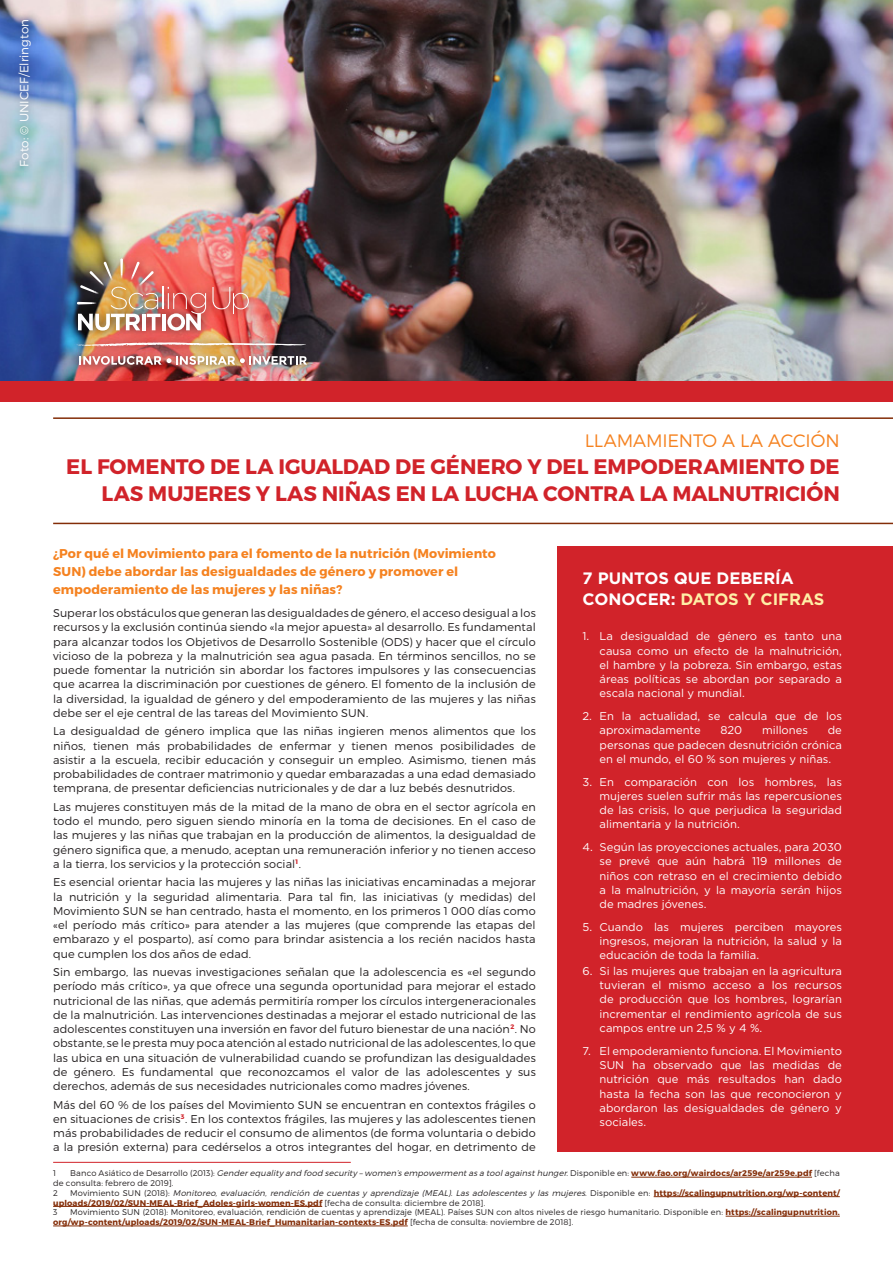
<style>
.page{position:relative;width:893px;height:1263px;background:#fff}
.page>*{position:absolute;margin:0;border:0;box-sizing:border-box;transform-origin:0 0}
.t1{font:700 21px/27px "Montserrat";color:#d1232a;text-align:right}
.t2{font:300 18px "Montserrat";letter-spacing:-.01em;color:#f58220}
.orange_title{font:700 16.5px/21px "Gotham";color:#fff}
.Body{font:700 12.75px/18px "Montserrat";letter-spacing:.005em;color:#f58220}
.t3{font:300 12px "Montserrat";color:#fff}
.Body-2{font:300 11.25px/14.2px "Montserrat";letter-spacing:.01em;color:#231f20;text-align:justify}
.t4{font:11.25px/14.2px "Gotham";color:#fff;text-align:justify}
.Footnote{font:300 8.25px/9.8px "Montserrat";letter-spacing:.015em;color:#231f20}
.Footnote-2{font:700 8.25px/9.8px "Montserrat";letter-spacing:.015em;color:#832d08}
.s1{color:#ffefa6}
.s2{font-style:italic}
.s3{font-weight:700;color:#832d08}
.s4{font-weight:300;color:#231f20}
.s5{font-weight:300;font-style:italic;color:#231f20}
</style>
<div class="page">
<img style="left:0;top:0;width:893px;height:382px">
<div style="left:0;top:382px;width:893px;height:20px;background:#d1232a"></div>
<div style="left:13px;top:13px;width:25px;height:159px;background:#231f20;opacity:.4"></div>
<hr style="left:53px;top:1162px;width:298px;height:1px;background:#d1232a">
<hr style="left:631px;top:1177px;width:181px;height:1px;background:#832d08">
<hr style="left:654px;top:1196px;width:186px;height:1px;background:#832d08">
<hr style="left:53px;top:1206px;width:269px;height:1px;background:#832d08">
<hr style="left:726px;top:1216px;width:114px;height:1px;background:#832d08">
<hr style="left:53px;top:1226px;width:355px;height:1px;background:#832d08">
<hr style="left:53px;top:417px;width:840px;height:2px;background:#832d08">
<hr style="left:53px;top:523px;width:840px;height:1px;background:#832d08">
<div style="left:557px;top:546px;width:336px;height:605px;background:#d1232a"></div>
<div style="left:69px;top:250px;width:246px;height:124px;background:#231f20;opacity:.75"></div>
<img style="left:77px;top:258px;width:129px;height:73px">
<svg style="left:212px;top:287px;width:37px;height:27px"></svg>
<svg style="left:74px;top:342px;width:232px;height:5px"></svg>
<img style="left:79px;top:356px;width:228px;height:9px">
<p class="t3" style="left:17px;top:167px;width:149px;rotate:-90deg">Foto: © UNICEF/Elrington</p>
<p class="t2" style="left:585px;top:430px;width:256px">LLAMAMIENTO A LA ACCIÓN</p>
<p class="t1" style="left:66px;top:454px;width:775px">EL FOMENTO DE LA IGUALDAD DE GÉNERO Y DEL EMPODERAMIENTO DE<br>LAS MUJERES Y LAS NIÑAS EN LA LUCHA CONTRA LA MALNUTRICIÓN</p>
<p class="Body" style="left:53px;top:545px;width:444px">¿Por qué el Movimiento para el fomento de la nutrición (Movimiento<br>SUN) debe abordar las desigualdades de género y promover el empoderamiento de las mujeres y las niñas?</p>
<p class="Body-2" style="left:53px;top:606px;width:484px">Superar los obstáculos que generan las desigualdades de género, el acceso desigual a los recursos y la exclusión continúa siendo «la mejor apuesta» al desarrollo. Es fundamental para alcanzar todos los Objetivos de Desarrollo Sostenible (ODS) y hacer que el círculo vicioso de la pobreza y la malnutrición sea agua pasada. En términos sencillos, no se puede fomentar la nutrición sin abordar los factores impulsores y las consecuencias que acarrea la discriminación por cuestiones de género. El fomento de la inclusión de la diversidad, la igualdad de género y del empoderamiento de las mujeres y las niñas debe ser el eje central de las tareas del Movimiento SUN.</p>
<p class="Body-2" style="left:53px;top:724px;width:484px">La desigualdad de género implica que las niñas ingieren menos alimentos que los niños, tienen más probabilidades de enfermar y tienen menos posibilidades de asistir a la escuela, recibir educación y conseguir un empleo. Asimismo, tienen más probabilidades de contraer matrimonio y quedar embarazadas a una edad demasiado temprana, de presentar deficiencias nutricionales y de dar a luz bebés desnutridos.</p>
<p class="Body-2" style="left:53px;top:799px;width:484px">Las mujeres constituyen más de la mitad de la mano de obra en el sector agrícola en todo el mundo, pero siguen siendo minoría en la toma de decisiones. En el caso de las mujeres y las niñas que trabajan en la producción de alimentos, la desigualdad de género significa que, a menudo, aceptan una remuneración inferior y no tienen acceso a la tierra, los servicios y la protección social<sup>1</sup>.</p>
<p class="Body-2" style="left:53px;top:875px;width:484px">Es esencial orientar hacia las mujeres y las niñas las iniciativas encaminadas a mejorar la nutrición y la seguridad alimentaria. Para tal fin, las iniciativas (y medidas) del Movimiento SUN se han centrado, hasta el momento, en los primeros 1 000 días como «el período más crítico» para atender a las mujeres (que comprende las etapas del embarazo y el posparto), así como para brindar asistencia a los recién nacidos hasta que cumplen los dos años de edad.</p>
<p class="Body-2" style="left:53px;top:965px;width:484px">Sin embargo, las nuevas investigaciones señalan que la adolescencia es «el segundo período más crítico», ya que ofrece una segunda oportunidad para mejorar el estado nutricional de las niñas, que además permitiría romper los círculos intergeneracionales de la malnutrición. Las intervenciones destinadas a mejorar el estado nutricional de las adolescentes constituyen una inversión en favor del futuro bienestar de una nación<sup>2</sup>. No obstante, se le presta muy poca atención al estado nutricional de las adolescentes, lo que las ubica en una situación de vulnerabilidad cuando se profundizan las desigualdades de género. Es fundamental que reconozcamos el valor de las adolescentes y sus derechos, además de sus necesidades nutricionales como madres jóvenes.</p>
<p class="Body-2" style="left:53px;top:1097px;width:484px">Más del 60 % de los países del Movimiento SUN se encuentran en contextos frágiles o en situaciones de crisis<sup>3</sup>. En los contextos frágiles, las mujeres y las adolescentes tienen más probabilidades de reducir el consumo de alimentos (de forma voluntaria o debido a la presión externa) para cedérselos a otros integrantes del hogar, en detrimento de</p>
<p class="orange_title" style="left:583px;top:567px;width:243px">7 PUNTOS QUE DEBERÍA<br>CONOCER: <span class="s1">DATOS Y CIFRAS</span></p>
<p class="t4" style="left:600px;top:629px;width:244px;text-indent:-17px">1. La desigualdad de género es tanto una causa como un efecto de la malnutrición, el hambre y la pobreza. Sin embargo, estas áreas políticas se abordan por separado a escala nacional y mundial.</p>
<p class="t4" style="left:600px;top:709px;width:244px;text-indent:-17px">2. En la actualidad, se calcula que de los aproximadamente</p>
<p class="t4" style="left:600px;top:723px;width:244px;text-indent:228px">de personas que padecen desnutrición crónica en el mundo, el 60 % son mujeres y niñas.</p>
<p class="t4" style="left:600px;top:774px;width:244px;text-indent:-17px">3. En comparación con los hombres, las mujeres suelen sufrir más las repercusiones de las crisis, lo que perjudica la seguridad alimentaria y la nutrición.</p>
<p class="t4" style="left:600px;top:840px;width:244px;text-indent:-17px">4. Según las proyecciones actuales, para 2030 se prevé que aún habrá 119 millones de niños con retraso en el crecimiento debido a la malnutrición, y la mayoría serán hijos de madres jóvenes.</p>
<p class="t4" style="left:600px;top:919px;width:244px;text-indent:-17px">5. Cuando las mujeres perciben mayores ingresos, mejoran la nutrición, la salud y la educación de toda la familia.</p>
<p class="t4" style="left:600px;top:964px;width:244px;text-indent:-17px">6. Si las mujeres que trabajan en la agricultura tuvieran el mismo acceso a los recursos de producción que los hombres, lograrían incrementar el rendimiento agrícola de sus campos entre un 2,5 % y 4 %.</p>
<p class="t4" style="left:600px;top:1043px;width:244px;text-indent:-17px">7. El empoderamiento funciona. El Movimiento SUN ha observado que las medidas de nutrición que más resultados han dado hasta la fecha son las que reconocieron y abordaron las desigualdades de género y sociales.</p>
<p class="t4" style="left:720px;top:723px;width:23px">820</p>
<p class="t4" style="left:762px;top:723px;width:48px">millones</p>
<p class="Footnote" style="left:53px;top:1168px;width:5px">1</p>
<p class="Footnote" style="left:53px;top:1168px;width:788px;text-indent:17px">Banco Asiático de Desarrollo (2013): <span class="s2">Genderequality and food security –women’sempowermentasa toolagainsthunger</span>. Disponible en: <span class="s3">www.fao.org/wairdocs/ar259e/ar259e.pdf</span> [fecha de consulta: febrero de 2019].</p>
<p class="Footnote" style="left:53px;top:1188px;width:6px">2</p>
<p class="Footnote-2" style="left:53px;top:1188px;width:788px;text-indent:17px"><span class="s4">Movimiento SUN (2018):</span> <span class="s5">Monitoreo, evaluación, rendición de cuentas y aprendizaje (MEAL). Las adolescentes y las mujeres</span><span class="s4">. Disponible en:</span> https://scalingupnutrition.org/wp-content/ uploads/2019/02/SUN-MEAL-Brief_Adoles-girls-women-ES.pdf <span class="s4">[fecha de consulta: diciembre de 2018].</span></p>
<p class="Footnote" style="left:53px;top:1207px;width:6px">3</p>
<p class="Footnote" style="left:53px;top:1207px;width:788px;text-indent:17px">Movimiento SUN (2018): Monitoreo, evaluación, rendición de cuentas y aprendizaje (MEAL). Países SUN con altos niveles de riesgo humanitario. Disponible en: <span class="s3">https://scalingupnutrition. org/wp-content/uploads/2019/02/SUN-MEAL-Brief_Humanitarian-contexts-ES.pdf</span> [fecha de consulta: noviembre de 2018].</p>
</div>
